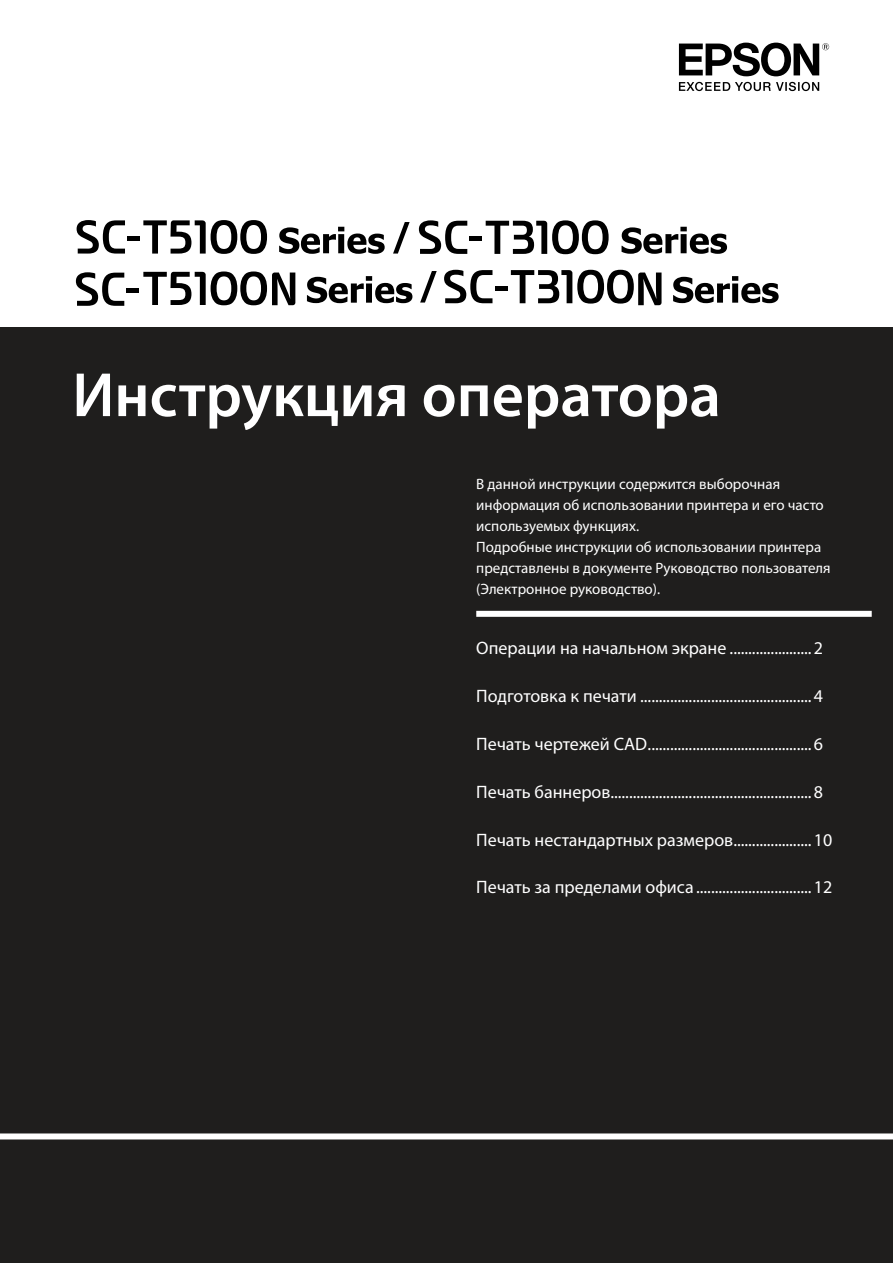
<style>
.page{position:relative;width:893px;height:1263px;background:#fff}
.page>*{position:absolute;margin:0;border:0;box-sizing:border-box;transform-origin:0 0}
.t1{font:600 63px "Myriad Pro";color:#fff}
.t2{font:18px "Myriad Pro";color:#fff}
.t3{font:15px/21px "Myriad Pro";color:#fff}
</style>
<div class="page">
<div style="left:0;top:328px;width:893px;height:935px;background:#1f1e1d"></div>
<svg style="left:420px;top:271px;width:17px;height:32px"></svg>
<svg style="left:307px;top:276px;width:105px;height:27px"></svg>
<svg style="left:76px;top:272px;width:48px;height:34px"></svg>
<div style="left:127px;top:288px;width:12px;height:5px;background:#000"></div>
<svg style="left:673px;top:276px;width:106px;height:27px"></svg>
<svg style="left:444px;top:270px;width:48px;height:33px"></svg>
<hr style="left:495px;top:286px;width:12px;height:4px;background:#000">
<svg style="left:393px;top:222px;width:17px;height:32px"></svg>
<svg style="left:279px;top:227px;width:106px;height:27px"></svg>
<svg style="left:77px;top:220px;width:48px;height:34px"></svg>
<div style="left:127px;top:236px;width:13px;height:5px;background:#000"></div>
<svg style="left:143px;top:220px;width:124px;height:34px"></svg>
<svg style="left:622px;top:227px;width:105px;height:27px"></svg>
<svg style="left:419px;top:220px;width:48px;height:34px"></svg>
<div style="left:470px;top:236px;width:12px;height:5px;background:#000"></div>
<svg style="left:486px;top:220px;width:123px;height:34px"></svg>
<svg style="left:143px;top:271px;width:152px;height:34px"></svg>
<svg style="left:511px;top:270px;width:150px;height:35px"></svg>
<div style="left:476px;top:611px;width:396px;height:6px;background:#fff"></div>
<div style="left:0;top:1133px;width:893px;height:6px;background:#fff"></div>
<svg style="left:679px;top:82px;width:140px;height:9px"></svg>
<svg style="left:679px;top:43px;width:150px;height:33px"></svg>
<h1 class="t1" style="left:72px;top:355px;width:650px">Инструкция оператора</h1>
<p class="t3" style="left:476px;top:474px;width:356px">В данной инструкции содержится выборочная информация об использовании принтера и его часто используемых функциях.<br>Подробные инструкции об использовании принтера представлены в документе Руководство пользователя (Электронное руководство).</p>
<p class="t2" style="left:476px;top:637px;width:348px">Операции на начальном экране ......................2</p>
<p class="t2" style="left:476px;top:685px;width:348px">Подготовка к печати ..............................................4</p>
<p class="t2" style="left:476px;top:733px;width:348px">Печать чертежей CAD............................................6</p>
<p class="t2" style="left:476px;top:780px;width:348px">Печать баннеров...................................................... 8</p>
<p class="t2" style="left:476px;top:828px;width:357px">Печать нестандартных размеров.....................10</p>
<p class="t2" style="left:476px;top:876px;width:357px">Печать за пределами офиса ...............................12</p>
</div>
